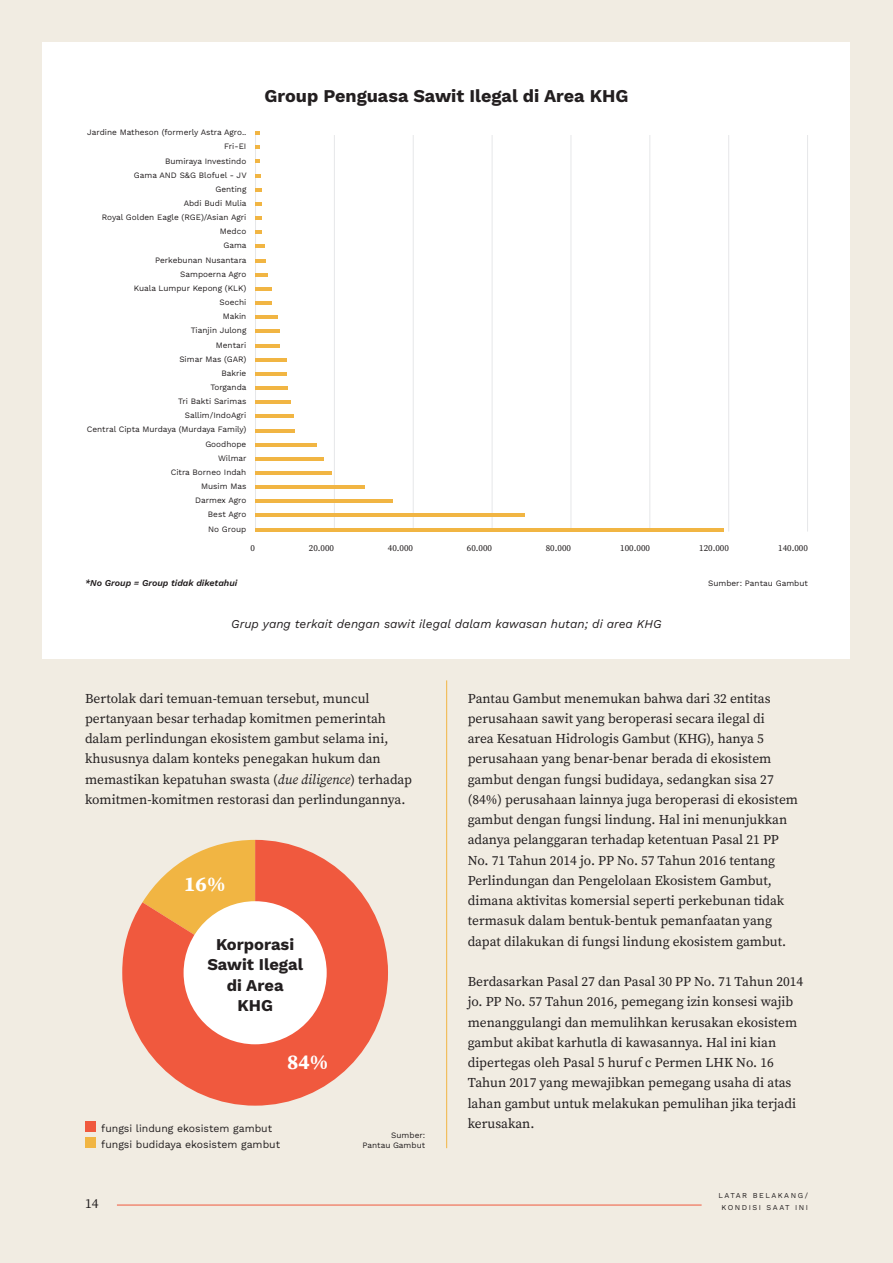
<style>
.page{position:relative;width:893px;height:1263px;background:#f1ece2}
.page>*{position:absolute;margin:0;border:0;box-sizing:border-box;transform-origin:0 0}
.Bodycopy{font:700 21px "Source Serif Pro";color:#fff}
.Bodycopy-2{font:700 18px "Work Sans";color:#231f20}
.Bodycopy-3{font:700 16.5px/20.2px "Work Sans";color:#231f20;text-align:center}
.Bodycopy-4{font:13.5px/20.2px "Source Serif Pro";color:#231f20}
.Bodycopy-5{font:italic 12px "Work Sans";color:#231f20}
.Bodycopy-6{font:10.5px "Work Sans";color:#231f20}
.Bodycopy-7{font:9px "Source Serif Pro";color:#231f20}
.Bodycopy-8{font:italic 600 9px "Work Sans";color:#231f20}
.Bodycopy-9{font:8.25px "Work Sans";color:#231f20}
.t1{font:7.5px "Work Sans";letter-spacing:.2em;color:#231f20}
.s1{font-style:italic}
</style>
<div class="page">
<div style="left:43px;top:43px;width:807px;height:616px;background:#fff"></div>
<hr style="left:807px;top:135px;width:1px;height:396px;background:#e6e7e9">
<hr style="left:728px;top:135px;width:1px;height:396px;background:#e6e7e9">
<hr style="left:649px;top:135px;width:1px;height:396px;background:#e6e7e9">
<hr style="left:571px;top:135px;width:1px;height:396px;background:#e6e7e9">
<hr style="left:492px;top:135px;width:1px;height:396px;background:#e6e7e9">
<hr style="left:413px;top:135px;width:1px;height:396px;background:#e6e7e9">
<hr style="left:334px;top:135px;width:1px;height:396px;background:#e6e7e9">
<hr style="left:255px;top:135px;width:1px;height:396px;background:#e6e7e9">
<svg style="left:255px;top:131px;width:5px;height:4px"></svg>
<svg style="left:255px;top:145px;width:5px;height:4px"></svg>
<svg style="left:255px;top:159px;width:5px;height:4px"></svg>
<svg style="left:255px;top:174px;width:6px;height:3px"></svg>
<svg style="left:255px;top:188px;width:6px;height:4px"></svg>
<svg style="left:255px;top:202px;width:6px;height:4px"></svg>
<svg style="left:255px;top:216px;width:6px;height:4px"></svg>
<svg style="left:255px;top:230px;width:7px;height:4px"></svg>
<hr style="left:255px;top:244px;width:10px;height:4px;background:#f1b543">
<svg style="left:255px;top:259px;width:11px;height:3px"></svg>
<hr style="left:255px;top:273px;width:13px;height:4px;background:#f1b543">
<hr style="left:255px;top:287px;width:17px;height:4px;background:#f1b543">
<hr style="left:255px;top:301px;width:17px;height:4px;background:#f1b543">
<hr style="left:255px;top:315px;width:22px;height:4px;background:#f1b543">
<hr style="left:255px;top:329px;width:24px;height:4px;background:#f1b543">
<hr style="left:255px;top:344px;width:24px;height:3px;background:#f1b543">
<hr style="left:255px;top:358px;width:31px;height:4px;background:#f1b543">
<hr style="left:255px;top:372px;width:32px;height:4px;background:#f1b543">
<hr style="left:255px;top:386px;width:33px;height:4px;background:#f1b543">
<hr style="left:255px;top:400px;width:35px;height:4px;background:#f1b543">
<hr style="left:255px;top:414px;width:39px;height:4px;background:#f1b543">
<hr style="left:255px;top:429px;width:40px;height:3px;background:#f1b543">
<hr style="left:255px;top:443px;width:62px;height:4px;background:#f1b543">
<hr style="left:255px;top:457px;width:68px;height:4px;background:#f1b543">
<hr style="left:255px;top:471px;width:77px;height:4px;background:#f1b543">
<hr style="left:255px;top:485px;width:110px;height:4px;background:#f1b543">
<hr style="left:255px;top:499px;width:138px;height:4px;background:#f1b543">
<hr style="left:255px;top:513px;width:269px;height:4px;background:#f1b543">
<hr style="left:255px;top:528px;width:468px;height:3px;background:#f1b543">
<div style="left:85px;top:1121px;width:11px;height:10px;background:#f0593e"></div>
<div style="left:85px;top:1137px;width:11px;height:11px;background:#f1b543"></div>
<svg style="left:122px;top:840px;width:266px;height:266px;fill:#f0593e"></svg>
<div style="left:184px;top:901px;width:143px;height:143px;background:#fff;border-radius:50%"></div>
<hr style="left:117px;top:1205px;width:585px;height:1px;background:#f0593e">
<hr style="left:446px;top:680px;width:1px;height:468px;background:#f1b543">
<p class="Bodycopy-9" style="left:87px;top:126px;width:161px">Jardine Matheson (formerly Astra Agro..</p>
<p class="Bodycopy-9" style="left:224px;top:140px;width:24px">Fri-EI</p>
<p class="Bodycopy-9" style="left:165px;top:154px;width:83px">Bumiraya Investindo</p>
<p class="Bodycopy-9" style="left:134px;top:169px;width:114px">Gama AND S&amp;G Blofuel - JV</p>
<p class="Bodycopy-9" style="left:215px;top:183px;width:32px">Genting</p>
<p class="Bodycopy-9" style="left:184px;top:197px;width:64px">Abdi Budi Mulia</p>
<p class="Bodycopy-9" style="left:102px;top:211px;width:146px">Royal Golden Eagle (RGE)/Asian Agri</p>
<p class="Bodycopy-9" style="left:220px;top:225px;width:28px">Medco</p>
<p class="Bodycopy-9" style="left:223px;top:239px;width:25px">Gama</p>
<p class="Bodycopy-9" style="left:155px;top:254px;width:93px">Perkebunan Nusantara</p>
<p class="Bodycopy-9" style="left:180px;top:268px;width:68px">Sampoerna Agro</p>
<p class="Bodycopy-9" style="left:134px;top:282px;width:114px">Kuala Lumpur Kepong (KLK)</p>
<p class="Bodycopy-9" style="left:219px;top:296px;width:28px">Soechi</p>
<p class="Bodycopy-9" style="left:223px;top:310px;width:25px">Makin</p>
<p class="Bodycopy-9" style="left:191px;top:324px;width:57px">Tianjin Julong</p>
<p class="Bodycopy-9" style="left:216px;top:338px;width:32px">Mentari</p>
<p class="Bodycopy-9" style="left:179px;top:353px;width:68px">Simar Mas (GAR)</p>
<p class="Bodycopy-9" style="left:221px;top:367px;width:27px">Bakrie</p>
<p class="Bodycopy-9" style="left:210px;top:381px;width:38px">Torganda</p>
<p class="Bodycopy-9" style="left:178px;top:395px;width:70px">Tri Bakti Sarimas</p>
<p class="Bodycopy-9" style="left:185px;top:409px;width:63px">Sallim/IndoAgri</p>
<p class="Bodycopy-9" style="left:87px;top:423px;width:161px">Central Cipta Murdaya (Murdaya Family)</p>
<p class="Bodycopy-9" style="left:205px;top:438px;width:43px">Goodhope</p>
<p class="Bodycopy-9" style="left:218px;top:452px;width:30px">Wilmar</p>
<p class="Bodycopy-9" style="left:171px;top:466px;width:77px">Citra Borneo Indah</p>
<p class="Bodycopy-9" style="left:201px;top:480px;width:47px">Musim Mas</p>
<p class="Bodycopy-9" style="left:195px;top:494px;width:53px">Darmex Agro</p>
<p class="Bodycopy-9" style="left:208px;top:508px;width:40px">Best Agro</p>
<p class="Bodycopy-9" style="left:208px;top:522px;width:40px">No Group</p>
<p class="Bodycopy-2" style="left:264px;top:82px;width:366px">Group Penguasa Sawit Ilegal di Area KHG</p>
<p class="Bodycopy-7" style="left:251px;top:542px;width:6px">0</p>
<p class="Bodycopy-7" style="left:309px;top:542px;width:27px">20.000</p>
<p class="Bodycopy-7" style="left:388px;top:542px;width:27px">40.000</p>
<p class="Bodycopy-7" style="left:467px;top:542px;width:27px">60.000</p>
<p class="Bodycopy-7" style="left:546px;top:542px;width:27px">80.000</p>
<p class="Bodycopy-7" style="left:620px;top:542px;width:31px">100.000</p>
<p class="Bodycopy-7" style="left:699px;top:542px;width:31px">120.000</p>
<p class="Bodycopy-7" style="left:778px;top:542px;width:31px">140.000</p>
<p class="Bodycopy-8" style="left:85px;top:576px;width:154px">*No Group = Group tidak diketahui</p>
<p class="Bodycopy-9" style="left:708px;top:577px;width:101px">Sumber: Pantau Gambut</p>
<p class="Bodycopy-5" style="left:231px;top:614px;width:432px">Grup yang terkait dengan sawit ilegal dalam kawasan hutan; di area KHG</p>
<p class="Bodycopy-4" style="left:85px;top:688px;width:328px">Bertolak dari temuan-temuan tersebut, muncul pertanyaan besar terhadap komitmen pemerintah dalam perlindungan ekosistem gambut selama ini, khususnya dalam konteks penegakan hukum dan memastikan kepatuhan swasta (<span class="s1">due diligence</span>) terhadap komitmen-komitmen restorasi dan perlindungannya.</p>
<p class="Bodycopy-4" style="left:468px;top:688px;width:332px">Pantau Gambut menemukan bahwa dari 32 entitas perusahaan sawit yang beroperasi secara ilegal di<br>area Kesatuan Hidrologis Gambut (KHG), hanya 5 perusahaan yang benar-benar berada di ekosistem gambut dengan fungsi budidaya, sedangkan sisa 27 (84%) perusahaan lainnya juga beroperasi di ekosistem gambut dengan fungsi lindung. Hal ini menunjukkan adanya pelanggaran terhadap ketentuan Pasal 21 PP No. 71 Tahun 2014 jo. PP No. 57 Tahun 2016 tentang Perlindungan dan Pengelolaan Ekosistem Gambut, dimana aktivitas komersial seperti perkebunan tidak termasuk dalam bentuk-bentuk pemanfaatan yang dapat dilakukan di fungsi lindung ekosistem gambut.</p>
<p class="Bodycopy-4" style="left:468px;top:971px;width:337px">Berdasarkan Pasal 27 dan Pasal 30 PP No. 71 Tahun 2014 jo. PP No. 57 Tahun 2016, pemegang izin konsesi wajib menanggulangi dan memulihkan kerusakan ekosistem gambut akibat karhutla di kawasannya. Hal ini kian dipertegas oleh Pasal 5 huruf c Permen LHK No. 16<br>Tahun 2017 yang mewajibkan pemegang usaha di atas lahan gambut untuk melakukan pemulihan jika terjadi kerusakan.</p>
<p class="Bodycopy" style="left:184px;top:869px;width:43px">16%</p>
<p class="Bodycopy-3" style="left:207px;top:934px;width:97px">Korporasi<br>Sawit Ilegal di Area<br>KHG</p>
<p class="Bodycopy" style="left:287px;top:1047px;width:43px">84%</p>
<p class="Bodycopy-6" style="left:101px;top:1120px;width:172px">fungsi lindung ekosistem gambut</p>
<p class="Bodycopy-6" style="left:101px;top:1136px;width:180px">fungsi budidaya ekosistem gambut</p>
<p class="Bodycopy-9" style="left:391px;top:1129px;width:35px">Sumber:</p>
<p class="Bodycopy-9" style="left:363px;top:1139px;width:64px">Pantau Gambut</p>
<p class="Bodycopy-4" style="left:85px;top:1194px;width:15px">14</p>
<p class="t1" style="left:719px;top:1189px;width:91px">LATAR BELAKANG/</p>
<p class="t1" style="left:722px;top:1201px;width:88px">KONDISI SAAT INI</p>
</div>
